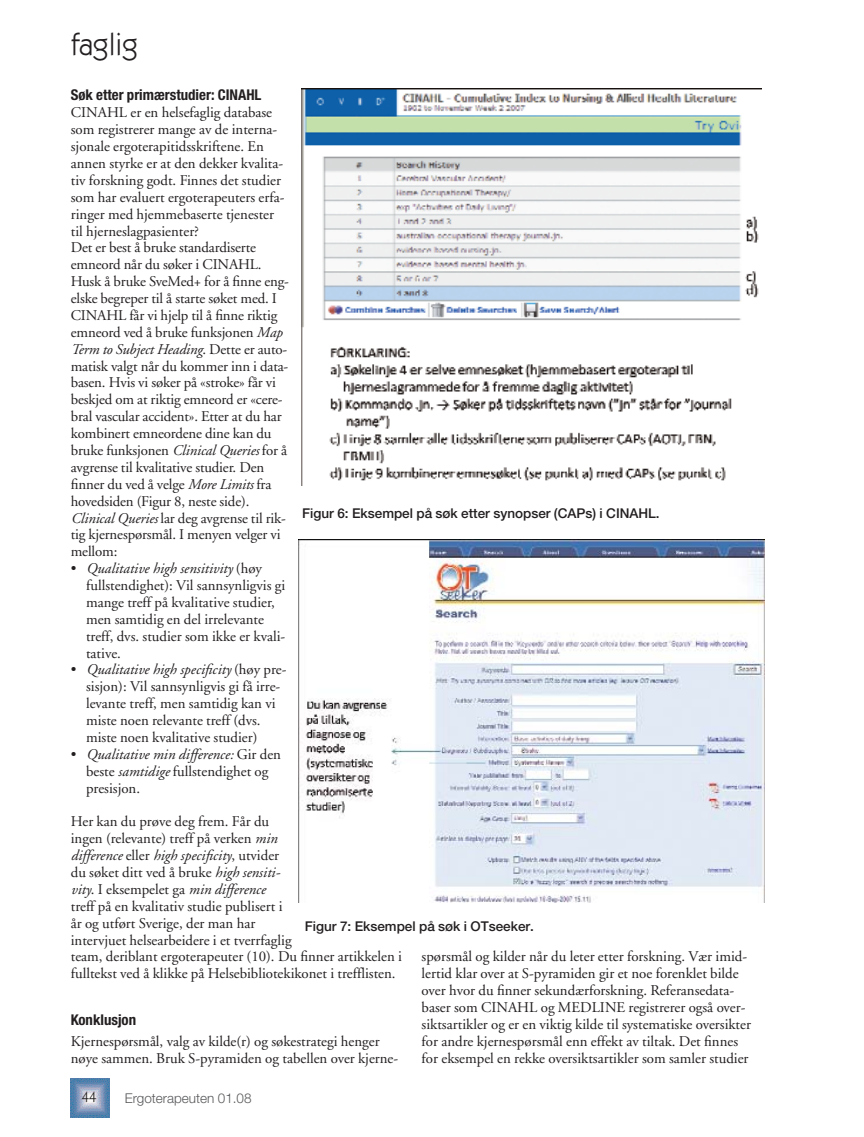
<style>
.page{position:relative;width:864px;height:1137px;background:#fff}
.page>*{position:absolute;margin:0;border:0;box-sizing:border-box;transform-origin:0 0}
.t1{font:31.05px "Itc Kabel";color:#231f20}
.t2{font:14.85px/17px "Adobe Garamond";color:#231f20}
.t3{font:700 condensed 14.85px "Helvetica Neue";color:#231f20}
.t4{font:14.85px "Itc Kabel";color:#231f20}
.t5{font:500 13.5px "Helvetica Neue";color:#231f20}
.t6{font:300 13.5px "Helvetica Neue";color:#58595b}
.s1{font-style:italic}
</style>
<div class="page">
<img style="left:71px;top:1078px;width:38px;height:39px">
<img style="left:301px;top:88px;width:461px;height:398px">
<img style="left:299px;top:539px;width:465px;height:364px">
<h1 class="t1" style="left:71px;top:32px;width:69px">faglig</h1>
<p class="t3" style="left:71px;top:90px;width:192px">Søk etter primærstudier: CINAHL</p>
<p class="t2" style="left:71px;top:105px;width:220px">CINAHL er en helsefaglig database som registrerer mange av de interna&shy;sjonale ergoterapitidsskriftene. En annen styrke er at den dekker kvalita&shy;tiv forskning godt. Finnes det studier som har evaluert ergoterapeuters erfa&shy;ringer med hjemmebaserte tjenester til hjerneslagpasienter?<br>Det er best å bruke standardiserte emneord når du søker i CINAHL.<br>Husk å bruke SveMed+ for å finne eng&shy;elske begreper til å starte søket med. I CINAHL får vi hjelp til å finne riktig emneord ved å bruke funksjonen <span class="s1">Map Term to Subject Heading</span>. Dette er auto&shy;matisk valgt når du kommer inn i data&shy;basen. Hvis vi søker på «stroke» får vi beskjed om at riktig emneord er «cere&shy;bral vascular accident». Etter at du har kombinert emneordene dine kan du bruke funksjonen <span class="s1">Clinical Queries</span> for å avgrense til kvalitative studier. Den finner du ved å velge <span class="s1">More Limits</span> fra hovedsiden (Figur 8, neste side).<br><span class="s1">Clinical Queries</span> lar deg avgrense til rik&shy;tig kjernespørsmål. I menyen velger vi mellom:</p>
<p class="t2" style="left:86px;top:561px;width:201px;text-indent:-15px">• <span class="s1">Qualitative high sensitivity</span> (høy fullstendighet): Vil sannsynligvis gi mange treff på kvalitative studier, men samtidig en del irrelevante treff, dvs. studier som ikke er kvali&shy;tative.</p>
<p class="t2" style="left:86px;top:662px;width:202px;text-indent:-15px">• <span class="s1">Qualitative high specificity</span> (høy pre&shy;sisjon): Vil sannsynligvis gi få irre&shy;levante treff, men samtidig kan vi miste noen relevante treff (dvs. miste noen kvalitative studier)</p>
<p class="t2" style="left:86px;top:747px;width:196px;text-indent:-15px">• <span class="s1">Qualitative min difference:</span> Gir den beste <span class="s1">samtidige</span> fullstendighet og presisjon.</p>
<p class="t2" style="left:71px;top:814px;width:333px">Her kan du prøve deg frem. Får du<br>ingen (relevante) treff på verken <span class="s1">min<br>difference</span> eller <span class="s1">high specificity</span>, utvider<br>du søket ditt ved å bruke <span class="s1">high sensiti-<br>vity</span>. I eksempelet ga <span class="s1">min difference<br></span>treff på en kvalitativ studie publisert i<br>år og utført Sverige, der man har<br>intervjuet helsearbeidere i et tverrfaglig<br>team, deriblant ergoterapeuter (10). Du finner artikkelen i fulltekst ved å klikke på Helsebibliotekikonet i trefflisten.</p>
<p class="t3" style="left:71px;top:1014px;width:67px">Konklusjon</p>
<p class="t2" style="left:71px;top:1034px;width:329px">Kjernespørsmål, valg av kilde(r) og søkestrategi henger nøye sammen. Bruk S-pyramiden og tabellen over kjerne-</p>
<p class="t5" style="left:302px;top:509px;width:359px">Figur 6: Eksempel på søk etter synopser (CAPs) i CINAHL.</p>
<p class="t5" style="left:305px;top:921px;width:231px">Figur 7: Eksempel på søk i OTseeker.</p>
<p class="t2" style="left:422px;top:949px;width:331px">spørsmål og kilder når du leter etter forskning. Vær imid&shy;lertid klar over at S-pyramiden gir et noe forenklet bilde over hvor du finner sekundærforskning. Referansedata&shy;baser som CINAHL og MEDLINE registrerer også over&shy;siktsartikler og er en viktig kilde til systematiske oversikter for andre kjernespørsmål enn effekt av tiltak. Det finnes for eksempel en rekke oversiktsartikler som samler studier</p>
<p class="t4" style="left:82px;top:1091px;width:16px">44</p>
<p class="t6" style="left:125px;top:1093px;width:128px">Ergoterapeuten 01.08</p>
</div>
